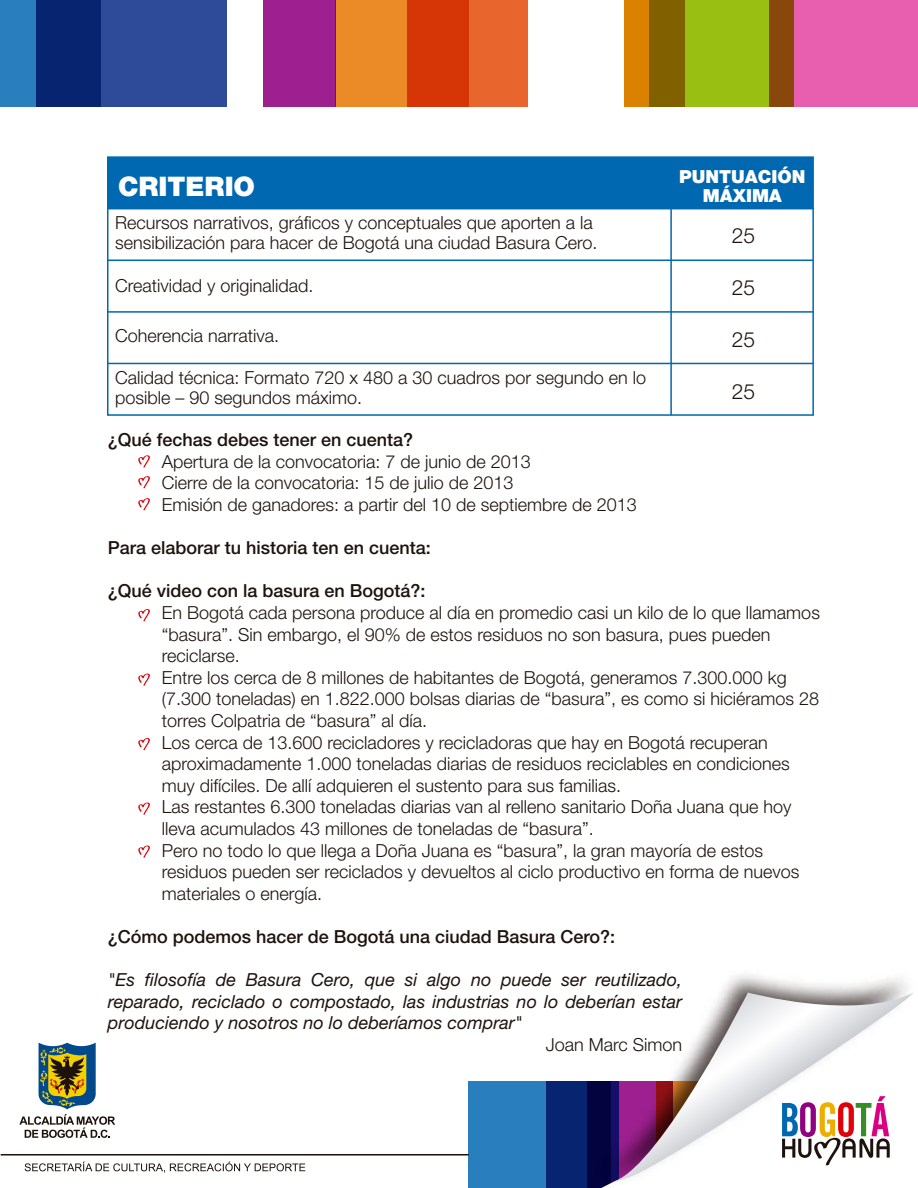
<style>
.page{position:relative;width:918px;height:1188px;background:#fff}
.page>*{position:absolute;margin:0;border:0;box-sizing:border-box;transform-origin:0 0}
.t1{font:900 27px "Helvetica Neue";color:#fff}
.t2{font:300 21px "Helvetica Neue";color:#1e120d}
.t3{font:300 18px/21.6px "Helvetica Neue";color:#1e120d}
.t4{font:italic 18px/21.6px "Helvetica Neue";color:#1e120d;text-align:justify}
.t5{font:500 18px "Helvetica Neue";color:#1e120d}
.t6{font:900 18px/19.5px "Helvetica Neue";color:#fff;text-align:center}
</style>
<div class="page">
<div style="left:0;top:0;width:101px;height:106px;background:#297fbd"></div>
<svg style="left:36px;top:0;width:191px;height:106px;background:#203d8b"></svg>
<div style="left:263px;top:0;width:72px;height:106px;background:#9e2090"></div>
<div style="left:335px;top:0;width:133px;height:106px;background:#eb8b28"></div>
<svg style="left:408px;top:0;width:120px;height:106px;background:#de4c18"></svg>
<div style="left:625px;top:0;width:60px;height:106px;background:#da8100"></div>
<svg style="left:649px;top:0;width:120px;height:106px;background:#91a20b"></svg>
<svg style="left:769px;top:0;width:149px;height:106px;background:#d85a93"></svg>
<div style="left:469px;top:1082px;width:150px;height:106px;background:#297fbd"></div>
<div style="left:547px;top:1082px;width:64px;height:106px;background:#072471"></div>
<img style="left:584px;top:974px;width:324px;height:214px">
<svg style="left:615px;top:993px;width:298px;height:188px"></svg>
<svg style="left:782px;top:1096px;width:108px;height:69px"></svg>
<svg style="left:19px;top:1043px;width:96px;height:95px"></svg>
<svg style="left:25px;top:1162px;width:280px;height:11px"></svg>
<hr style="left:1px;top:1154px;width:468px;height:2px;background:#1d110b">
<svg style="left:138px;top:455px;width:12px;height:12px"></svg>
<svg style="left:138px;top:476px;width:12px;height:12px"></svg>
<svg style="left:138px;top:498px;width:12px;height:12px"></svg>
<svg style="left:138px;top:609px;width:12px;height:12px"></svg>
<svg style="left:138px;top:674px;width:12px;height:12px"></svg>
<svg style="left:138px;top:738px;width:12px;height:12px"></svg>
<svg style="left:138px;top:803px;width:12px;height:12px"></svg>
<svg style="left:138px;top:846px;width:12px;height:12px"></svg>
<div style="left:107px;top:156px;width:707px;height:260px;border:2px solid #0067b1"></div>
<hr style="left:670px;top:157px;width:2px;height:258px;background:#0067b1">
<hr style="left:108px;top:363px;width:705px;height:1px;background:#0067b1">
<hr style="left:108px;top:311px;width:705px;height:2px;background:#0067b1">
<hr style="left:108px;top:260px;width:705px;height:1px;background:#0067b1">
<div style="left:108px;top:157px;width:705px;height:52px;background:#0067b1"></div>
<h1 class="t1" style="left:118px;top:171px;width:139px">CRITERIO</h1>
<p class="t6" style="left:679px;top:167px;width:128px">PUNTUACIÓN<br>MÁXIMA</p>
<p class="t3" style="left:115px;top:213px;width:484px;line-height:19.5px">Recursos narrativos, gráficos y conceptuales que aporten a la sensibilización para hacer de Bogotá una ciudad Basura Cero.</p>
<p class="t3" style="left:115px;top:274px;width:200px">Creatividad y originalidad.</p>
<p class="t3" style="left:115px;top:325px;width:166px">Coherencia narrativa.</p>
<p class="t3" style="left:115px;top:368px;width:533px;line-height:19.5px">Calidad técnica: Formato 720 x 480 a 30 cuadros por segundo en lo posible – 90 segundos máximo.</p>
<p class="t2" style="left:732px;top:222px;width:25px">25</p>
<p class="t2" style="left:732px;top:274px;width:25px">25</p>
<p class="t2" style="left:732px;top:326px;width:25px">25</p>
<p class="t2" style="left:732px;top:378px;width:25px">25</p>
<p class="t5" style="left:108px;top:429px;width:307px">¿Qué fechas debes tener en cuenta?</p>
<p class="t3" style="left:162px;top:450px;width:477px">Apertura de la convocatoria: 7 de junio de 2013<br>Cierre de la convocatoria: 15 de julio de 2013<br>Emisión de ganadores: a partir del 10 de septiembre de 2013</p>
<p class="t5" style="left:108px;top:537px;width:325px">Para elaborar tu historia ten en cuenta:</p>
<p class="t5" style="left:108px;top:580px;width:319px">¿Qué video con la basura en Bogotá?:</p>
<p class="t3" style="left:162px;top:601px;width:660px">En Bogotá cada persona produce al día en promedio casi un kilo de lo que llamamos “basura”. Sin embargo, el 90% de estos residuos no son basura, pues pueden reciclarse.<br>Entre los cerca de 8 millones de habitantes de Bogotá, generamos 7.300.000 kg (7.300 toneladas) en 1.822.000 bolsas diarias de “basura”, es como si hiciéramos 28 torres Colpatria de “basura” al día.<br>Los cerca de 13.600 recicladores y recicladoras que hay en Bogotá recuperan aproximadamente 1.000 toneladas diarias de residuos reciclables en condiciones muy difíciles. De allí adquieren el sustento para sus familias.<br>Las restantes 6.300 toneladas diarias van al relleno sanitario Doña Juana que hoy lleva acumulados 43 millones de toneladas de “basura”.<br>Pero no todo lo que llega a Doña Juana es “basura”, la gran mayoría de estos residuos pueden ser reciclados y devueltos al ciclo productivo en forma de nuevos materiales o energía.</p>
<p class="t5" style="left:108px;top:926px;width:509px">¿Cómo podemos hacer de Bogotá una ciudad Basura Cero?:</p>
<p class="t4" style="left:108px;top:969px;width:576px">"Es filosofía de Basura Cero, que si algo no puede ser reutilizado, reparado, reciclado o compostado, las industrias no lo deberían estar produciendo y nosotros no lo deberíamos comprar"</p>
<p class="t3" style="left:546px;top:1033px;width:138px">Joan Marc Simon</p>
</div>
